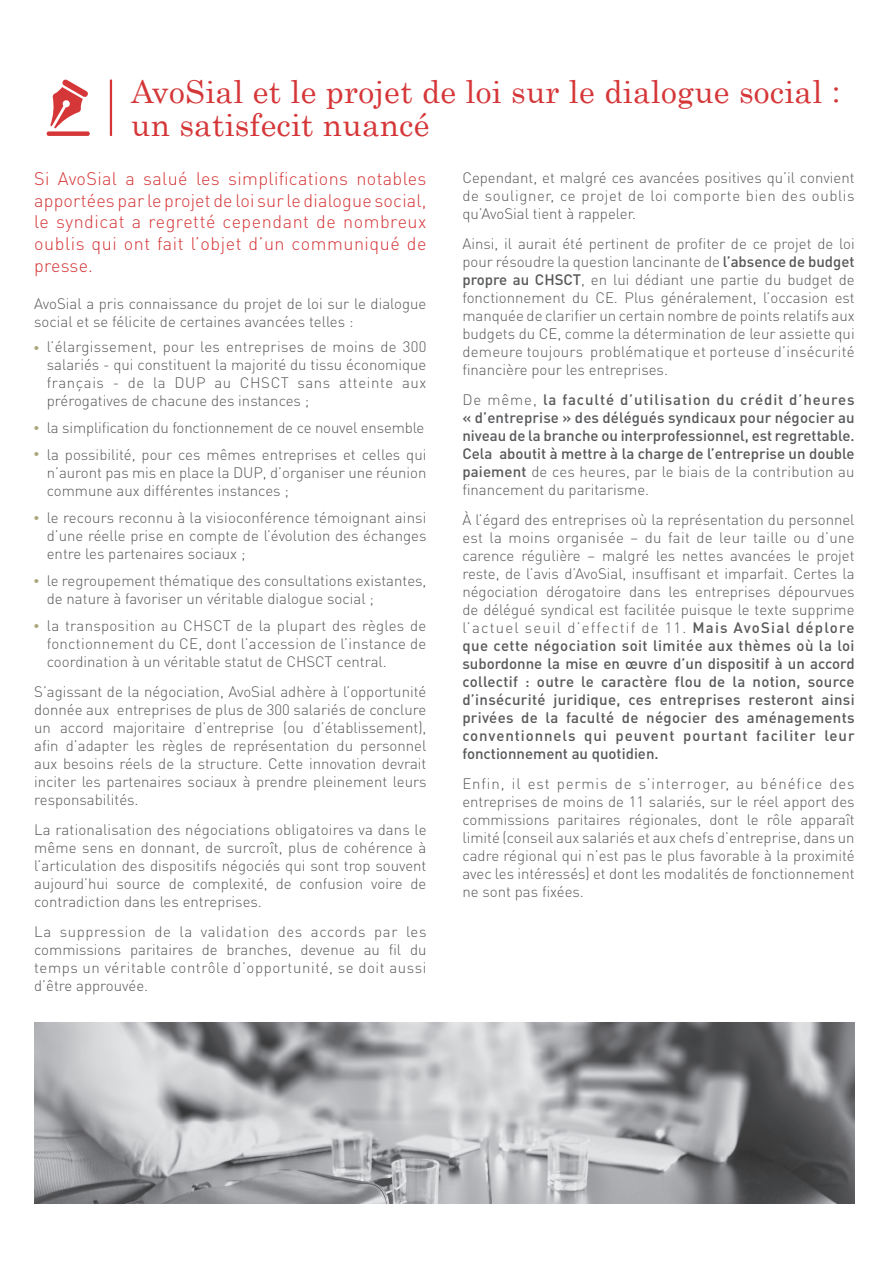
<style>
.page{position:relative;width:893px;height:1263px;background:#fff}
.page>*{position:absolute;margin:0;border:0;box-sizing:border-box;transform-origin:0 0}
.t1{font:31.5px/33px "Century";letter-spacing:.01em;color:#d53638}
.t2{font:300 18px/21.6px "DIN Pro";letter-spacing:.03em;color:#d53537;text-align:justify}
.t3{font:300 15px/18px "DIN Pro";color:#57585a;text-align:justify}
.t4{font:500 15px/18px "DIN Pro";color:#57585a;text-align:justify}
.t5{font:500 12px "DIN Pro";color:#a7a574}
.s1{font-weight:500}
.s2{font-weight:300}
</style>
<div class="page">
<hr style="left:110px;top:80px;width:2px;height:56px;background:#d53537">
<svg style="left:46px;top:79px;width:44px;height:57px"></svg>
<img style="left:34px;top:1022px;width:821px;height:181px">
<p class="t1" style="left:131px;top:72px;width:711px">AvoSial et le projet de loi sur le dialogue social : un satisfecit nuancé</p>
<p class="t2" style="left:34px;top:167px;width:394px">Si AvoSial a salué les simplifications notables apportées par le projet de loi sur le dialogue social, le syndicat a regretté cependant de nombreux oublis qui ont fait l’objet d’un communiqué de presse.</p>
<p class="t3" style="left:34px;top:294px;width:394px">AvoSial a pris connaissance du projet de loi sur le dialogue social et se félicite de certaines avancées telles :</p>
<p class="t5" style="left:33px;top:339px;width:8px">•</p>
<p class="t3" style="left:47px;top:336px;width:381px">l’élargissement, pour les entreprises de moins de 300 salariés - qui constituent la majorité du tissu économique français - de la DUP au CHSCT sans atteinte aux prérogatives de chacune des instances ;</p>
<p class="t3" style="left:47px;top:417px;width:379px">la simplification du fonctionnement de ce nouvel ensemble</p>
<p class="t3" style="left:47px;top:444px;width:381px">la possibilité, pour ces mêmes entreprises et celles qui n’auront pas mis en place la DUP, d’organiser une réunion commune aux différentes instances ;</p>
<p class="t3" style="left:47px;top:507px;width:381px">le recours reconnu à la visioconférence témoignant ainsi d’une réelle prise en compte de l’évolution des échanges entre les partenaires sociaux ;</p>
<p class="t3" style="left:47px;top:570px;width:381px">le regroupement thématique des consultations existantes, de nature à favoriser un véritable dialogue social ;</p>
<p class="t3" style="left:47px;top:615px;width:381px">la transposition au CHSCT de la plupart des règles de fonctionnement du CE, dont l’accession de l’instance de coordination à un véritable statut de CHSCT central.</p>
<p class="t5" style="left:33px;top:419px;width:8px">•</p>
<p class="t5" style="left:33px;top:446px;width:8px">•</p>
<p class="t5" style="left:33px;top:510px;width:8px">•</p>
<p class="t5" style="left:33px;top:573px;width:8px">•</p>
<p class="t5" style="left:33px;top:618px;width:8px">•</p>
<p class="t3" style="left:34px;top:682px;width:394px">S’agissant de la négociation, AvoSial adhère à l’opportunité donnée aux entreprises de plus de 300 salariés de conclure un accord majoritaire d’entreprise (ou d’établissement), afin d’adapter les règles de représentation du personnel aux besoins réels de la structure. Cette innovation devrait inciter les partenaires sociaux à prendre pleinement leurs responsabilités.</p>
<p class="t3" style="left:34px;top:820px;width:394px">La rationalisation des négociations obligatoires va dans le même sens en donnant, de surcroît, plus de cohérence à l’articulation des dispositifs négociés qui sont trop souvent aujourd’hui source de complexité, de confusion voire de contradiction dans les entreprises.</p>
<p class="t3" style="left:34px;top:922px;width:394px">La suppression de la validation des accords par les commissions paritaires de branches, devenue au fil du temps un véritable contrôle d’opportunité, se doit aussi d’être approuvée.</p>
<p class="t3" style="left:462px;top:168px;width:394px">Cependant, et malgré ces avancées positives qu’il convient de souligner, ce projet de loi comporte bien des oublis qu’AvoSial tient à rappeler.</p>
<p class="t3" style="left:462px;top:234px;width:394px">Ainsi, il aurait été pertinent de profiter de ce projet de loi pour résoudre la question lancinante de <span class="s1">l’absence de budget propre au CHSCT</span>, en lui dédiant une partie du budget de fonctionnement du CE. Plus généralement, l’occasion est manquée de clarifier un certain nombre de points relatifs aux budgets du CE, comme la détermination de leur assiette qui demeure toujours problématique et porteuse d’insécurité financière pour les entreprises.</p>
<p class="t4" style="left:462px;top:390px;width:394px"><span class="s2">De même,</span> la faculté d’utilisation du crédit d’heures « d’entreprise » des délégués syndicaux pour négocier au niveau de la branche ou interprofessionnel, est regrettable.<br>Cela aboutit à mettre à la charge de l’entreprise un double paiement <span class="s2">de ces heures, par le biais de la contribution au financement du paritarisme.</span></p>
<p class="t3" style="left:462px;top:510px;width:394px">À l’égard des entreprises où la représentation du personnel est la moins organisée – du fait de leur taille ou d’une carence régulière – malgré les nettes avancées le projet reste, de l’avis d’AvoSial, insuffisant et imparfait. Certes la négociation dérogatoire dans les entreprises dépourvues de délégué syndical est facilitée puisque le texte supprime l’actuel seuil d’effectif de 11. <span class="s1">Mais AvoSial déplore que cette négociation soit limitée aux thèmes où la loi subordonne la mise en œuvre d’un dispositif à un accord collectif : outre le caractère flou de la notion, source d’insécurité juridique, ces entreprises resteront ainsi privées de la faculté de négocier des aménagements conventionnels qui peuvent pourtant faciliter leur fonctionnement au quotidien.</span></p>
<p class="t3" style="left:462px;top:774px;width:394px">Enfin, il est permis de s’interroger, au bénéfice des entreprises de moins de 11 salariés, sur le réel apport des commissions paritaires régionales, dont le rôle apparaît limité (conseil aux salariés et aux chefs d’entreprise, dans un cadre régional qui n’est pas le plus favorable à la proximité avec les intéressés) et dont les modalités de fonctionnement ne sont pas fixées.</p>
</div>
